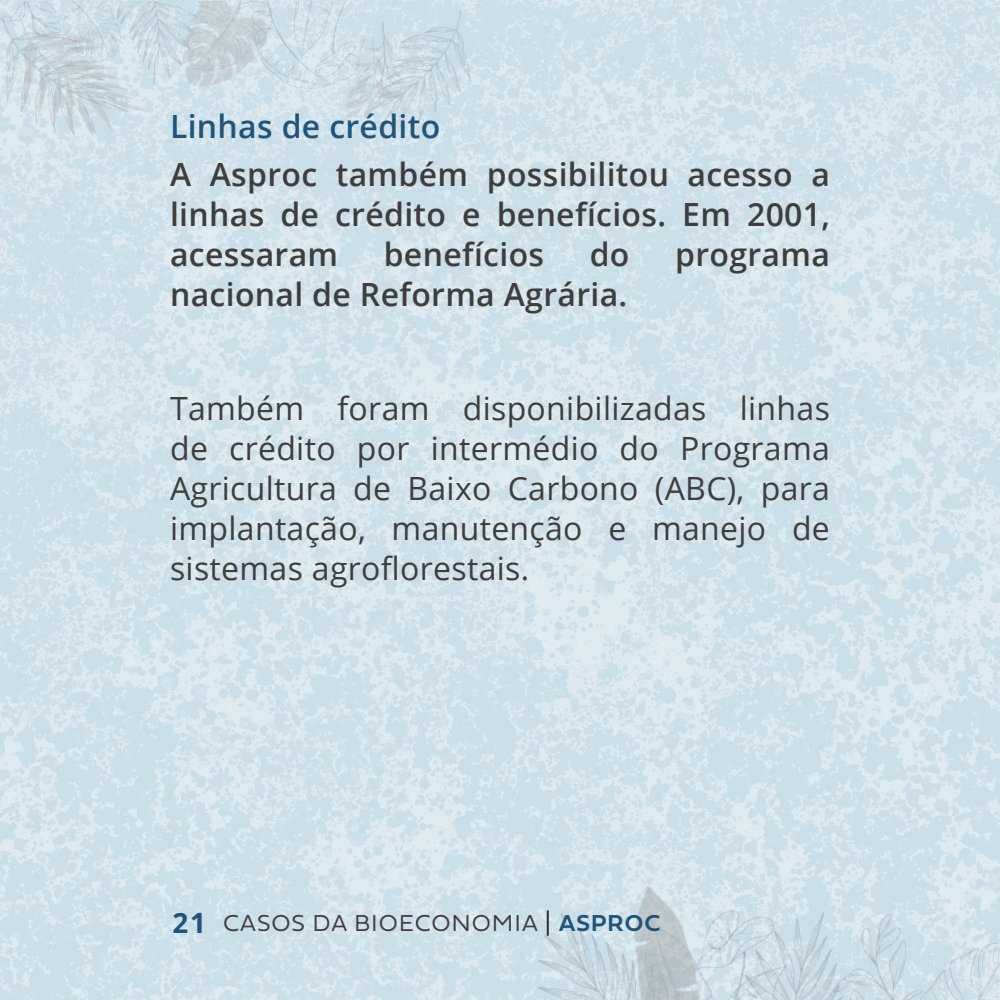
<style>
.page{position:relative;width:1000px;height:1000px;background:#fff}
.page>*{position:absolute;margin:0;border:0;box-sizing:border-box;transform-origin:0 0}
.corpo{font:32px/40px "Open Sans";letter-spacing:.01em;color:#3e3e3f;text-align:justify}
.corpo-2{font:600 32px/40px "Open Sans";letter-spacing:.01em;color:#3e3e3f;text-align:justify}
.Subtitulo_Azul{font:600 32px "Open Sans";letter-spacing:.01em;color:#215478}
.t1{font:24px "Fieldwork Geo Light";letter-spacing:.04em;color:#3e3e3f}
.s1{font-family:"Open Sans";font-weight:700;font-size:28px;color:#215478}
.s2{color:#231f20}
.s3{font-family:"Fieldwork Geo Demibold";color:#215478}
</style>
<div class="page">
<img style="left:0;top:0;width:1000px;height:1000px">
<img style="left:539px;top:887px;width:461px;height:113px">
<img style="left:0;top:1px;width:472px;height:135px">
<p class="Subtitulo_Azul" style="left:170px;top:104px;width:272px">Linhas de crédito</p>
<p class="corpo-2" style="left:170px;top:154px;width:661px">A Asproc também possibilitou acesso a linhas de crédito e benefícios. Em 2001, acessaram</p>
<p class="corpo-2" style="left:384px;top:234px;width:162px">benefícios</p>
<p class="corpo-2" style="left:590px;top:234px;width:41px">do</p>
<p class="corpo-2" style="left:675px;top:234px;width:156px">programa</p>
<p class="corpo-2" style="left:170px;top:274px;width:459px">nacional de Reforma Agrária.</p>
<p class="corpo" style="left:170px;top:388px;width:661px">Também foram disponibilizadas linhas de crédito por intermédio do Programa Agricultura de Baixo Carbono (ABC), para implantação, manutenção e manejo de sistemas agroflorestais.</p>
<p class="t1" style="left:173px;top:905px;width:489px"><span class="s1">21</span> CASOS DA BIOECONOMIA <span class="s2">|</span> <span class="s3">ASPROC</span></p>
</div>
